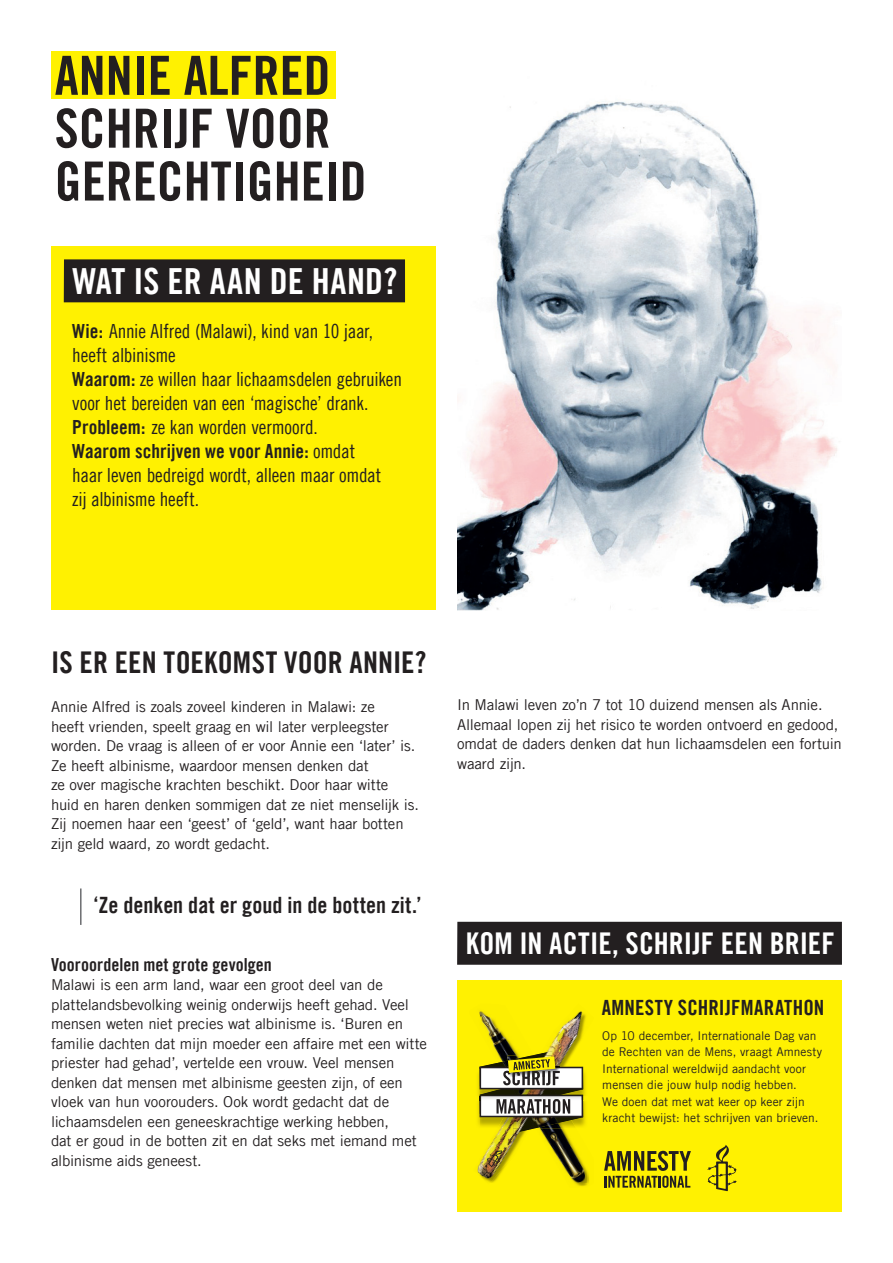
<style>
.page{position:relative;width:893px;height:1263px;background:#fff}
.page>*{position:absolute;margin:0;border:0;box-sizing:border-box;transform-origin:0 0}
.t1{font:54px/52.8px "Amnesty Trade Gothic Bd Cn 20";color:#231f20}
.t2{font:36px "Amnesty Trade Gothic Bd Cn 20";letter-spacing:.005em;color:#fff}
.t3{font:30px "Amnesty Trade Gothic Bd Cn 20";color:#fff}
.t4{font:30px "Amnesty Trade Gothic Bd Cn 20";letter-spacing:.01em;color:#231f20}
.t5{font:22.5px "Amnesty Trade Gothic Bd Cn 20";color:#231f20}
.t6{font:21px "Amnesty Trade Gothic Bd Cn 20";letter-spacing:.015em;color:#231f20}
.t7{font:19.5px/24px "Amnesty Trade Gothic Cn 18";letter-spacing:-.01em;color:#231f20}
.t8{font:19.5px "Amnesty Trade Gothic Bd Cn 20";color:#231f20}
.t9{font:18px "Amnesty Trade Gothic Bd Cn 20";letter-spacing:.005em;color:#231f20}
.t10{font:15px/19.5px "Amnesty Trade Gothic";letter-spacing:-.01em;color:#231f20}
.t11{font:12px/16.5px "Amnesty Trade Gothic";letter-spacing:.005em;color:#231f20}
.s1{font-family:"Amnesty Trade Gothic Bd Cn 20"}
.s2{font-family:"Amnesty Trade Gothic Cn 18"}
</style>
<div class="page">
<div style="left:51px;top:247px;width:385px;height:363px;background:#fff101"></div>
<div style="left:64px;top:259px;width:341px;height:43px;background:#231f20"></div>
<div style="left:51px;top:51px;width:285px;height:48px;background:#fff101"></div>
<div style="left:457px;top:980px;width:385px;height:232px;background:#fff101"></div>
<div style="left:457px;top:922px;width:385px;height:43px;background:#231f20"></div>
<img style="left:457px;top:102px;width:380px;height:508px">
<hr style="left:80px;top:888px;width:2px;height:37px;background:#6c6d70">
<svg style="left:707px;top:1145px;width:30px;height:46px"></svg>
<svg style="left:604px;top:1151px;width:87px;height:37px"></svg>
<img style="left:480px;top:1012px;width:36px;height:39px">
<img style="left:547px;top:1012px;width:39px;height:39px">
<img style="left:477px;top:1051px;width:112px;height:135px">
<h1 class="t1" style="left:55px;top:49px;width:313px">ANNIE ALFRED<br>SCHRIJF VOOR<br>GERECHTIGHEID</h1>
<h2 class="t2" style="left:72px;top:259px;width:326px">WAT IS ER AAN DE HAND?</h2>
<h3 class="t7" style="left:72px;top:319px;width:331px"><span class="s1">Wie:</span> Annie Alfred (Malawi), kind van 10 jaar, heeft albinisme<br><span class="s1">Waarom:</span> ze willen haar lichaamsdelen gebruiken voor het bereiden van een ‘magische’ drank.<br><span class="s1">Probleem:</span> ze kan worden vermoord.</h3>
<h3 class="t8" style="left:72px;top:440px;width:284px">Waarom schrijven we voor Annie: <span class="s2">omdat</span></h3>
<h3 class="t7" style="left:72px;top:463px;width:310px">haar leven bedreigd wordt, alleen maar omdat zij albinisme heeft.</h3>
<h3 class="t4" style="left:51px;top:644px;width:377px">IS ER EEN TOEKOMST VOOR ANNIE?</h3>
<p class="t10" style="left:51px;top:697px;width:370px">Annie Alfred is zoals zoveel kinderen in Malawi: ze<br>heeft vrienden, speelt graag en wil later verpleegster worden. De vraag is alleen of er voor Annie een ‘later’ is.<br>Ze heeft albinisme, waardoor mensen denken dat<br>ze over magische krachten beschikt. Door haar witte huid en haren denken sommigen dat ze niet menselijk is.<br>Zij noemen haar een ‘geest’ of ‘geld’, want haar botten zijn geld waard, zo wordt gedacht.</p>
<h3 class="t5" style="left:94px;top:891px;width:329px">‘Ze denken dat er goud in de botten zit.’</h3>
<p class="t9" style="left:51px;top:953px;width:222px">Vooroordelen met grote gevolgen</p>
<p class="t10" style="left:51px;top:975px;width:378px">Malawi is een arm land, waar een groot deel van de plattelandsbevolking weinig onderwijs heeft gehad. Veel mensen weten niet precies wat albinisme is. ‘Buren en familie dachten dat mijn moeder een affaire met een witte priester had gehad’, vertelde een vrouw. Veel mensen denken dat mensen met albinisme geesten zijn, of een vloek van hun voorouders. Ook wordt gedacht dat de lichaamsdelen een geneeskrachtige werking hebben,<br>dat er goud in de botten zit en dat seks met iemand met albinisme aids geneest.</p>
<p class="t10" style="left:457px;top:695px;width:386px">In Malawi leven zo’n 7 tot 10 duizend mensen als Annie.<br>Allemaal lopen zij het risico te worden ontvoerd en gedood, omdat de daders denken dat hun lichaamsdelen een fortuin waard zijn.</p>
<h3 class="t3" style="left:466px;top:925px;width:370px">KOM IN ACTIE, SCHRIJF EEN BRIEF</h3>
<h3 class="t6" style="left:602px;top:995px;width:224px">AMNESTY SCHRIJFMARATHON</h3>
<p class="t11" style="left:602px;top:1027px;width:221px">Op 10 december, Internationale Dag van de Rechten van de Mens, vraagt Amnesty International wereldwijd aandacht voor mensen die jouw hulp nodig hebben.<br>We doen dat met wat keer op keer zijn kracht bewijst: het schrijven van brieven.</p>
</div>
